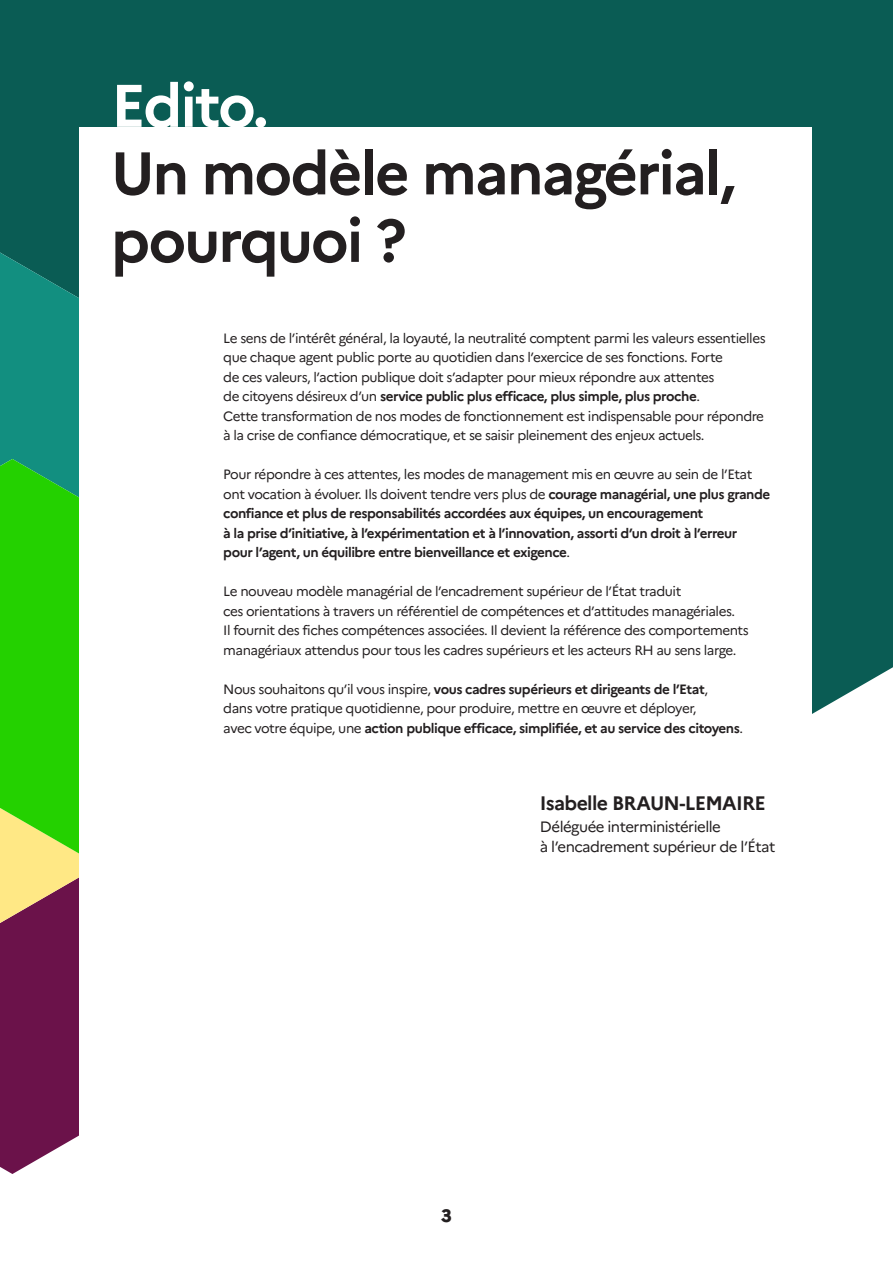
<style>
.page{position:relative;width:893px;height:1263px;background:#fff}
.page>*{position:absolute;margin:0;border:0;box-sizing:border-box;transform-origin:0 0}
.t1{font:700 60px "Marianne";letter-spacing:-.035em;color:#231f20}
.t2{font:700 60px "Marianne";letter-spacing:-.04em;color:#fff}
.t3{font:700 19.5px "Marianne";letter-spacing:-.035em;color:#231f20}
.t4{font:800 18px "Marianne";color:#231f20}
.t5{font:15px "Marianne";letter-spacing:-.035em;color:#231f20}
.t6{font:13.5px/19.5px "Marianne";letter-spacing:-.035em;color:#231f20}
.t7{font:700 13.5px/19.5px "Marianne";letter-spacing:-.035em;color:#231f20}
.s1{font-weight:400}
.s2{font-weight:700}
</style>
<div class="page">
<div style="left:0;top:0;width:893px;height:714px;background:#0a5c54"></div>
<svg style="left:0;top:252px;width:80px;height:207px;background:#11897b"></svg>
<div style="left:0;top:923px;width:79px;height:251px;background:#6b124a"></div>
<svg style="left:0;top:865px;width:79px;height:58px;background:#c5946e"></svg>
<svg style="left:0;top:459px;width:80px;height:406px;background:#36d010"></svg>
<div style="left:80px;top:128px;width:732px;height:1027px;background:#fff"></div>
<p class="t2" style="left:111px;top:69px;width:159px">Edito.</p>
<p class="t1" style="left:111px;top:136px;width:626px">Un modèle managérial,</p>
<p class="t1" style="left:111px;top:204px;width:297px">pourquoi ?</p>
<p class="t6" style="left:223px;top:328px;width:544px">Le sens de l’intérêt général, la loyauté, la neutralité comptent parmi les valeurs essentielles</p>
<p class="t6" style="left:223px;top:348px;width:501px">que chaque agent public porte au quotidien dans l’exercice de ses fonctions. Forte</p>
<p class="t6" style="left:223px;top:367px;width:493px">de ces valeurs, l’action publique doit s’adapter pour mieux répondre aux attentes</p>
<p class="t7" style="left:223px;top:387px;width:478px"><span class="s1">de citoyens désireux d’un</span> service public plus efficace, plus simple, plus proche<span class="s1">.</span></p>
<p class="t6" style="left:223px;top:406px;width:542px">Cette transformation de nos modes de fonctionnement est indispensable pour répondre</p>
<p class="t6" style="left:223px;top:426px;width:483px">à la crise de confiance démocratique, et se saisir pleinement des enjeux actuels.</p>
<p class="t6" style="left:223px;top:465px;width:531px">Pour répondre à ces attentes, les modes de management mis en œuvre au sein de l’Etat</p>
<p class="t6" style="left:223px;top:484px;width:548px">ont vocation à évoluer. Ils doivent tendre vers plus de <span class="s2">courage managérial, une plus grande</span></p>
<p class="t7" style="left:223px;top:504px;width:515px">confiance et plus de responsabilités accordées aux équipes, un encouragement<br>à la prise d’initiative, à l’expérimentation et à l’innovation, assorti d’un droit à l’erreur</p>
<p class="t7" style="left:223px;top:543px;width:348px">pour l’agent, un équilibre entre bienveillance et exigence<span class="s1">.</span></p>
<p class="t6" style="left:223px;top:582px;width:459px">Le nouveau modèle managérial de l’encadrement supérieur de l’État traduit</p>
<p class="t6" style="left:223px;top:601px;width:513px">ces orientations à travers un référentiel de compétences et d’attitudes managériales.</p>
<p class="t6" style="left:223px;top:621px;width:527px">Il fournit des fiches compétences associées. Il devient la référence des comportements managériaux attendus pour tous les cadres supérieurs et les acteurs RH au sens large.</p>
<p class="t7" style="left:223px;top:679px;width:486px"><span class="s1">Nous souhaitons qu’il vous inspire,</span> vous cadres supérieurs et dirigeants de l’Etat<span class="s1">,</span></p>
<p class="t6" style="left:223px;top:699px;width:475px">dans votre pratique quotidienne, pour produire, mettre en œuvre et déployer,</p>
<p class="t7" style="left:223px;top:718px;width:521px"><span class="s1">avec votre équipe, une</span> action publique efficace, simplifiée, et au service des citoyens<span class="s1">.</span></p>
<p class="t3" style="left:540px;top:791px;width:227px">Isabelle BRAUN-LEMAIRE</p>
<p class="t5" style="left:540px;top:818px;width:183px">Déléguée interministérielle</p>
<p class="t5" style="left:540px;top:837px;width:237px">à l’encadrement supérieur de l’État</p>
<p class="t4" style="left:441px;top:1205px;width:12px">3</p>
</div>
